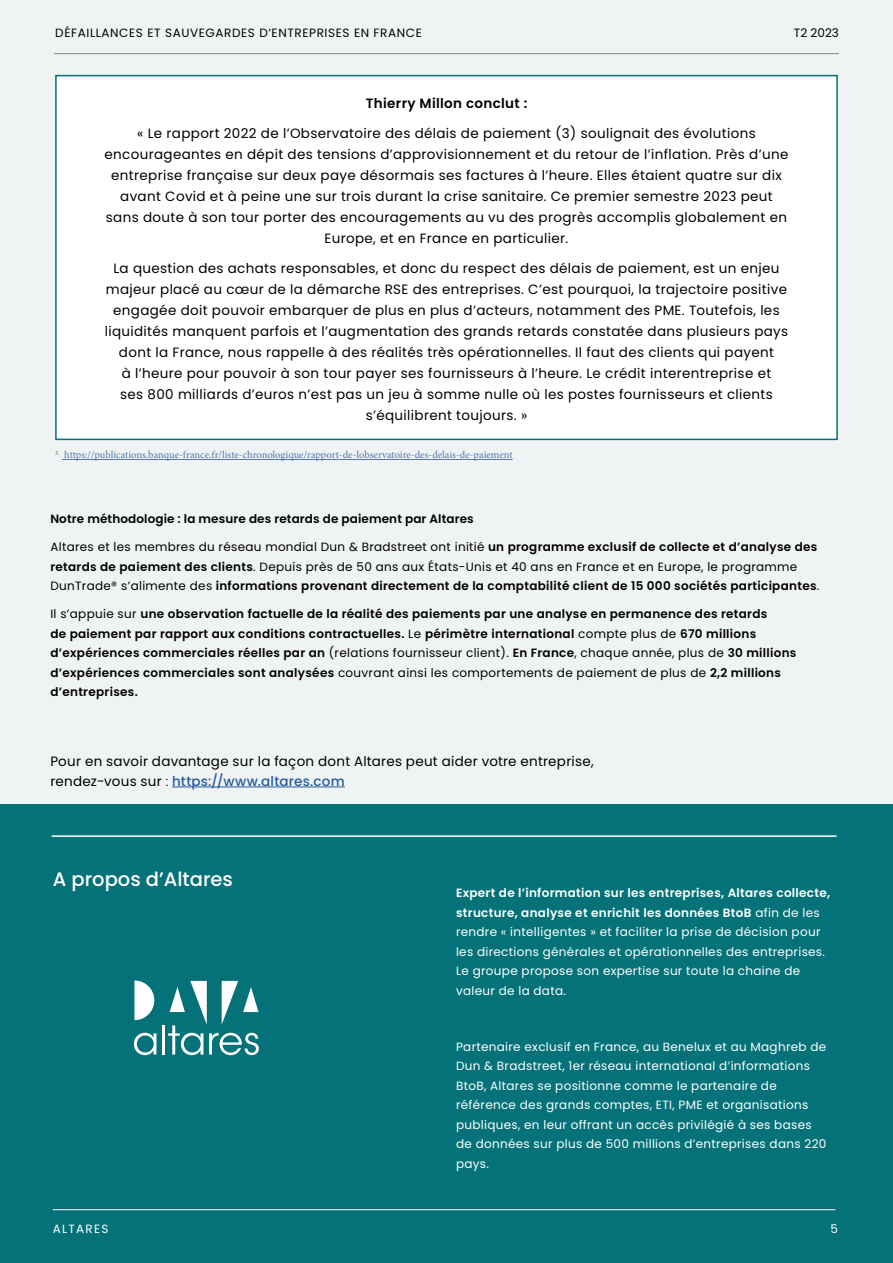
<style>
.page{position:relative;width:893px;height:1263px;background:#fff}
.page>*{position:absolute;margin:0;border:0;box-sizing:border-box;transform-origin:0 0}
.t1{font:500 19.5px "Poppins";color:#fff}
.t2{font:13.5px/21px "Poppins";letter-spacing:.025em;color:#000;text-align:center}
.t3{font:600 13.5px "Poppins";letter-spacing:.025em;color:#000}
.t4{font:600 12px/19.5px "Poppins";letter-spacing:.025em;color:#000}
.t5{font:12px/19.5px "Poppins";letter-spacing:.025em;color:#fff}
.t6{font:12px "Poppins";letter-spacing:.05em;color:#000}
.t7{font:12px "Poppins";letter-spacing:.1em;color:#fff}
.t8{font:10.5px "Minion Pro";color:#5576af}
.s1{font-weight:400}
.s2{font-weight:300}
.s3{font-weight:500;color:#275b9b}
.s4{font-weight:600}
</style>
<div class="page">
<div style="left:0;top:0;width:893px;height:877px;background:#f0f3f4"></div>
<div style="left:0;top:805px;width:893px;height:458px;background:#047278"></div>
<svg style="left:134px;top:980px;width:20px;height:40px"></svg>
<svg style="left:134px;top:1033px;width:22px;height:22px"></svg>
<hr style="left:162px;top:1025px;width:3px;height:29px;background:#fff">
<svg style="left:168px;top:981px;width:91px;height:74px"></svg>
<hr style="left:62px;top:459px;width:451px;height:1px;background:#5576af">
<hr style="left:52px;top:835px;width:784px;height:2px;background:#fff">
<hr style="left:53px;top:1209px;width:782px;height:1px;background:#fff">
<hr style="left:54px;top:53px;width:785px;height:1px;background:#878787">
<div style="left:55px;top:75px;width:783px;height:365px;background:#fff;border:2px solid #027278"></div>
<hr style="left:172px;top:787px;width:173px;height:1px;background:#275b9b">
<p class="t6" style="left:55px;top:26px;width:368px">DÉFAILLANCES ET SAUVEGARDES D’ENTREPRISES EN FRANCE</p>
<p class="t6" style="left:794px;top:26px;width:46px">T2 2023</p>
<p class="t3" style="left:366px;top:96px;width:163px">Thierry Millon conclut :</p>
<p class="t2" style="left:105px;top:123px;width:685px">« Le rapport 2022 de l’Observatoire des délais de paiement (3) soulignait des évolutions encourageantes en dépit des tensions d’approvisionnement et du retour de l’inflation. Près d’une entreprise française sur deux paye désormais ses factures à l’heure. Elles étaient quatre sur dix avant Covid et à peine une sur trois durant la crise sanitaire. Ce premier semestre 2023 peut sans doute à son tour porter des encouragements au vu des progrès accomplis globalement en Europe, et en France en particulier.</p>
<p class="t2" style="left:105px;top:257px;width:685px">La question des achats responsables, et donc du respect des délais de paiement, est un enjeu majeur placé au cœur de la démarche RSE des entreprises. C’est pourquoi, la trajectoire positive engagée doit pouvoir embarquer de plus en plus d’acteurs, notamment des PME. Toutefois, les liquidités manquent parfois et l’augmentation des grands retards constatée dans plusieurs pays dont la France, nous rappelle à des réalités très opérationnelles. Il faut des clients qui payent<br>à l’heure pour pouvoir à son tour payer ses fournisseurs à l’heure. Le crédit interentreprise et<br>ses 800 milliards d’euros n’est pas un jeu à somme nulle où les postes fournisseurs et clients s’équilibrent toujours. »</p>
<p class="t8" style="left:55px;top:448px;width:459px"><sup>3.</sup> https://publications.banque-france.fr/liste-chronologique/rapport-de-lobservatoire-des-delais-de-paiement</p>
<p class="t4" style="left:50px;top:509px;width:425px">Notre méthodologie : la mesure des retards de paiement par Altares</p>
<p class="t4" style="left:50px;top:537px;width:770px"><span class="s1">Altares et les membres du réseau mondial Dun &amp; Bradstreet ont initié</span> un programme exclusif de collecte et d’analyse des retards de paiement des clients<span class="s1">. Depuis près de 50 ans aux États-Unis et 40 ans en France et en Europe, le programme<br>DunTrade® s’alimente des</span> informations provenant directement de la comptabilité client de 15 000 sociétés participantes<span class="s1">.</span></p>
<p class="t4" style="left:50px;top:604px;width:748px"><span class="s1">Il s’appuie sur</span> une observation factuelle de la réalité des paiements par une analyse en permanence des retards<br>de paiement par rapport aux conditions contractuelles. <span class="s1">Le</span> périmètre international <span class="s1">compte plus de</span> 670 millions d’expériences commerciales réelles par an <span class="s1">(relations fournisseur client).</span> En France<span class="s1">, chaque année, plus de</span> 30 millions d’expériences commerciales sont analysées <span class="s1">couvrant ainsi les comportements de paiement de plus de</span> 2,2 millions d’entreprises.</p>
<p class="t2" style="left:50px;top:752px;width:545px;line-height:19.5px;text-align:left">Pour en savoir davantage sur la façon dont Altares peut aider votre entreprise, rendez-vous sur <span class="s2">:</span> <span class="s3">https://www.altares.com</span></p>
<h1 class="t1" style="left:53px;top:868px;width:182px">A propos d’Altares</h1>
<p class="t5" style="left:456px;top:883px;width:376px"><span class="s4">Expert de l’information sur les entreprises, Altares collecte, structure, analyse et enrichit les données BtoB</span> afin de les rendre « intelligentes » et faciliter la prise de décision pour les directions générales et opérationnelles des entreprises.<br>Le groupe propose son expertise sur toute la chaine de valeur de la data.</p>
<p class="t5" style="left:456px;top:1037px;width:372px">Partenaire exclusif en France, au Benelux et au Maghreb de Dun &amp; Bradstreet, 1er réseau international d’informations BtoB, Altares se positionne comme le partenaire de référence des grands comptes, ETI, PME et organisations publiques, en leur offrant un accès privilégié à ses bases de données sur plus de 500 millions d’entreprises dans 220 pays.</p>
<p class="t7" style="left:53px;top:1221px;width:57px">ALTARES</p>
<p class="t5" style="left:830px;top:1218px;width:9px">5</p>
</div>
